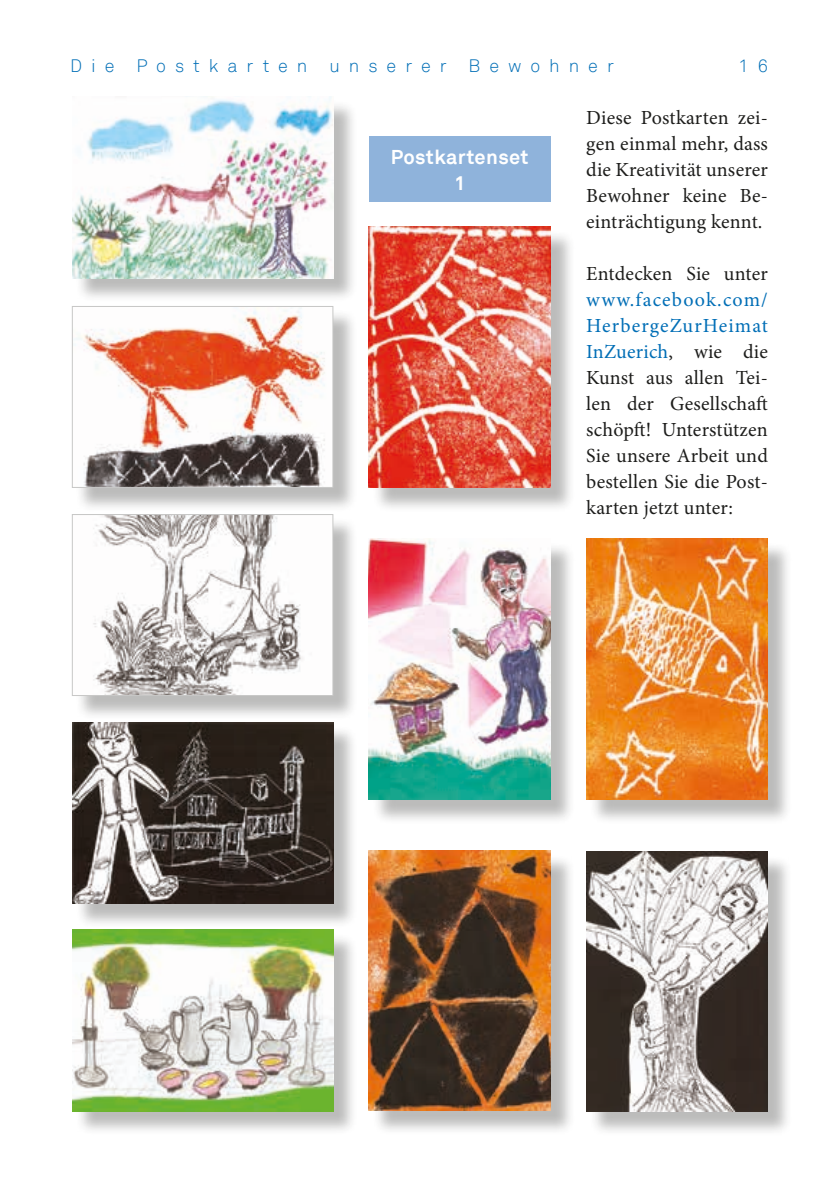
<style>
.page{position:relative;width:840px;height:1191px;background:#fff}
.page>*{position:absolute;margin:0;border:0;box-sizing:border-box;transform-origin:0 0}
.t1{font:20px/26px "Minion Pro";letter-spacing:.01em;color:#1d1d1b;text-align:justify}
.t2{font:700 20px/26px "Akkurat";letter-spacing:.02em;color:#fff;text-align:center}
.t3{font:300 18px "Akkurat";letter-spacing:.5em;color:#006eb6}
.s1{color:#006eb6}
</style>
<div class="page">
<div style="left:372px;top:542px;width:203px;height:283px;background:#1d1d1b;opacity:.3"></div>
<img style="left:369px;top:539px;width:181px;height:261px">
<div style="left:372px;top:230px;width:203px;height:283px;background:#1d1d1b;opacity:.3"></div>
<img style="left:369px;top:227px;width:181px;height:261px">
<div style="left:589px;top:542px;width:203px;height:283px;background:#1d1d1b;opacity:.3"></div>
<img style="left:586px;top:539px;width:181px;height:261px">
<div style="left:372px;top:853px;width:203px;height:282px;background:#1d1d1b;opacity:.3"></div>
<img style="left:369px;top:850px;width:181px;height:260px">
<div style="left:589px;top:855px;width:203px;height:281px;background:#1d1d1b;opacity:.3"></div>
<img style="left:586px;top:852px;width:181px;height:259px">
<div style="left:75px;top:309px;width:283px;height:203px;background:#1d1d1b;opacity:.3"></div>
<img style="left:75px;top:308px;width:256px;height:178px">
<div style="left:72px;top:306px;width:261px;height:182px;border:1px solid #c7c7c6"></div>
<div style="left:75px;top:725px;width:283px;height:203px;background:#1d1d1b;opacity:.3"></div>
<img style="left:72px;top:722px;width:261px;height:182px">
<div style="left:369px;top:136px;width:181px;height:65px;background:#8fb3db"></div>
<div style="left:75px;top:932px;width:283px;height:204px;background:#1d1d1b;opacity:.3"></div>
<img style="left:72px;top:929px;width:261px;height:182px">
<div style="left:75px;top:517px;width:283px;height:203px;background:#1d1d1b;opacity:.3"></div>
<img style="left:75px;top:516px;width:256px;height:178px">
<div style="left:72px;top:514px;width:261px;height:182px;border:1px solid #c7c7c6"></div>
<div style="left:75px;top:100px;width:283px;height:203px;background:#1d1d1b;opacity:.3"></div>
<img style="left:72px;top:97px;width:261px;height:181px">
<p class="t3" style="left:70px;top:55px;width:545px">Die Postkarten unserer Bewohner</p>
<p class="t3" style="left:738px;top:55px;width:31px">1 6</p>
<p class="t2" style="left:390px;top:144px;width:139px">Postkartenset<br>1</p>
<p class="t1" style="left:586px;top:104px;width:183px">Diese Postkarten zei&shy;gen einmal mehr, dass die Kreativität unserer Bewohner keine Be&shy;einträchtigung kennt.</p>
<p class="t1" style="left:586px;top:260px;width:183px">Entdecken Sie unter</p>
<p class="t1" style="left:586px;top:286px;width:183px"><span class="s1">www.facebook.com/ HerbergeZurHeimat InZuerich</span>, wie die Kunst aus allen Tei&shy;len der Gesellschaft schöpft! Unterstützen Sie unsere Arbeit und bestellen Sie die Post&shy;karten jetzt unter:</p>
</div>
